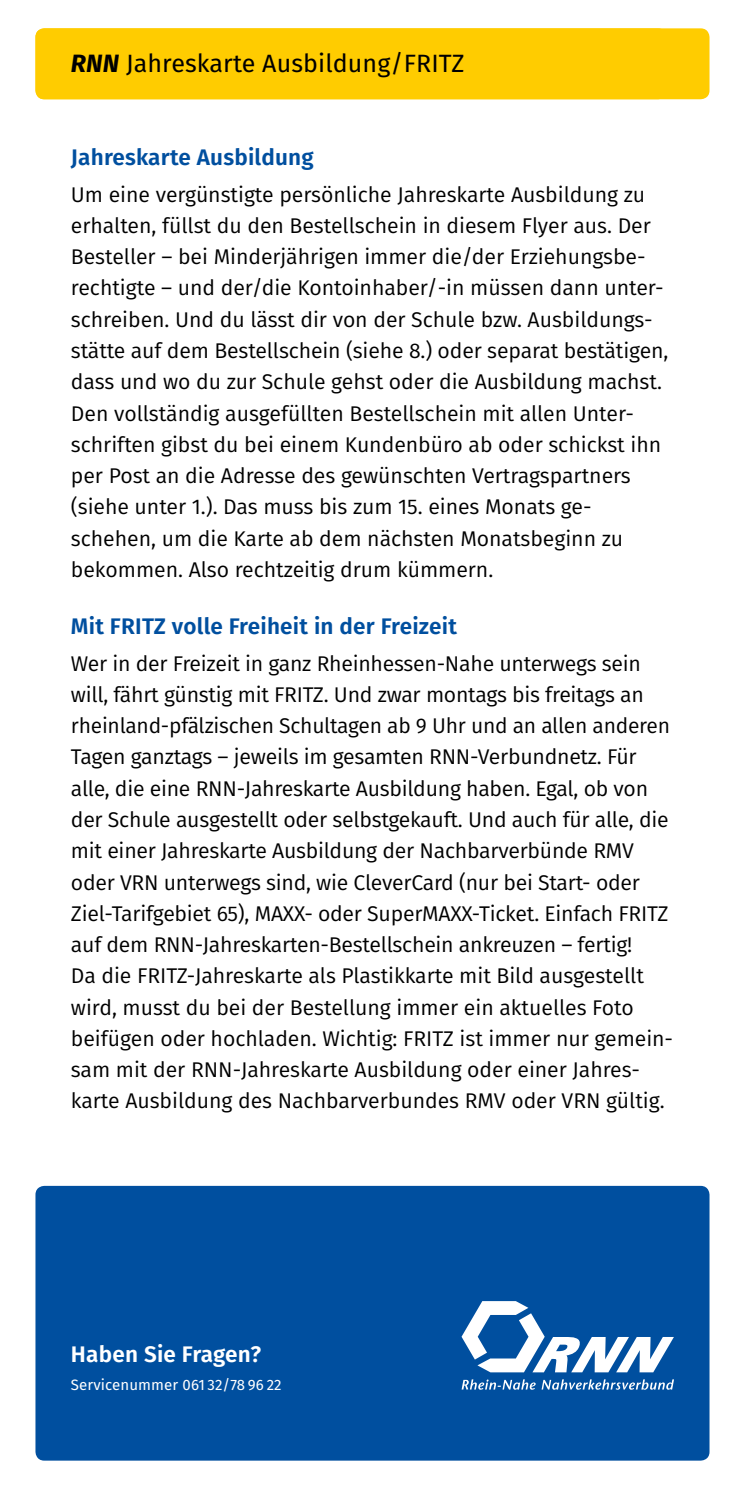
<style>
.page{position:relative;width:745px;height:1489px;background:#fff}
.page>*{position:absolute;margin:0;border:0;box-sizing:border-box;transform-origin:0 0}
.t1{font:25px "Fira Sans";letter-spacing:.005em;color:#000}
.t2{font:600 22.5px "Fira Sans";letter-spacing:.01em;color:#004f9f}
.t3{font:600 22.5px "Fira Sans";letter-spacing:.01em;color:#fff}
.t4{font:21.25px/31.2px "Fira Sans";letter-spacing:-.005em;color:#000}
.t5{font:15px "Fira Sans";letter-spacing:.005em;color:#fff}
.s1{font-weight:700;font-style:italic}
</style>
<div class="page">
<div style="left:35px;top:1185px;width:674px;height:275px;background:#004f9f;border-radius:9px"></div>
<svg style="left:461px;top:1301px;width:212px;height:71px"></svg>
<svg style="left:461px;top:1379px;width:74px;height:10px"></svg>
<svg style="left:541px;top:1379px;width:132px;height:10px"></svg>
<div style="left:35px;top:28px;width:674px;height:71px;background:#fc0;border-radius:9px"></div>
<p class="t1" style="left:71px;top:45px;width:156px"><span class="s1">RNN</span>Bus 343/345</p>
<p class="t1" style="left:126px;top:45px;width:340px">Jahreskarte Ausbildung/FRITZ</p>
<p class="t2" style="left:71px;top:139px;width:244px">Jahreskarte Ausbildung</p>
<p class="t4" style="left:71px;top:178px;width:598px">Um eine vergünstigte persönliche Jahreskarte Ausbildung zu erhalten, füllst du den Bestellschein in diesem Flyer aus. Der Besteller – bei Minderjährigen immer die/der Erziehungsbe&shy;rechtigte – und der/die Kontoinhaber/-in müssen dann unter&shy;schreiben. Und du lässt dir von der Schule bzw. Ausbildungs&shy;stätte auf dem Bestellschein (siehe 8.) oder separat bestätigen, dass und wo du zur Schule gehst oder die Ausbildung machst.<br>Den vollständig ausgefüllten Bestellschein mit allen Unter&shy;schriften gibst du bei einem Kundenbüro ab oder schickst ihn per Post an die Adresse des gewünschten Vertragspartners (siehe unter 1.). Das muss bis zum 15. eines Monats ge&shy;schehen, um die Karte ab dem nächsten Monatsbeginn zu bekommen. Also rechtzeitig drum kümmern.</p>
<p class="t2" style="left:71px;top:608px;width:387px">Mit FRITZ volle Freiheit in der Freizeit</p>
<p class="t4" style="left:71px;top:647px;width:603px">Wer in der Freizeit in ganz Rheinhessen-Nahe unterwegs sein will, fährt günstig mit FRITZ. Und zwar montags bis freitags an rheinland-pfälzischen Schultagen ab 9 Uhr und an allen anderen Tagen ganztags – jeweils im gesamten RNN-Verbundnetz. Für alle, die eine RNN-Jahreskarte Ausbildung haben. Egal, ob von der Schule ausgestellt oder selbstgekauft. Und auch für alle, die mit einer Jahreskarte Ausbildung der Nachbarverbünde RMV oder VRN unterwegs sind, wie CleverCard (nur bei Start- oder Ziel-Tarifgebiet 65), MAXX- oder SuperMAXX-Ticket. Einfach FRITZ auf dem RNN-Jahreskarten-Bestellschein ankreuzen – fertig!<br>Da die FRITZ-Jahreskarte als Plastikkarte mit Bild ausgestellt wird, musst du bei der Bestellung immer ein aktuelles Foto beifügen oder hochladen. Wichtig: FRITZ ist immer nur gemein&shy;sam mit der RNN-Jahreskarte Ausbildung oder einer Jahres&shy;karte Ausbildung des Nachbarverbundes RMV oder VRN gültig.</p>
<p class="t3" style="left:71px;top:1335px;width:191px">Haben Sie Fragen?</p>
<p class="t5" style="left:71px;top:1372px;width:212px">Servicenummer 061 32/78 96 22</p>
</div>
